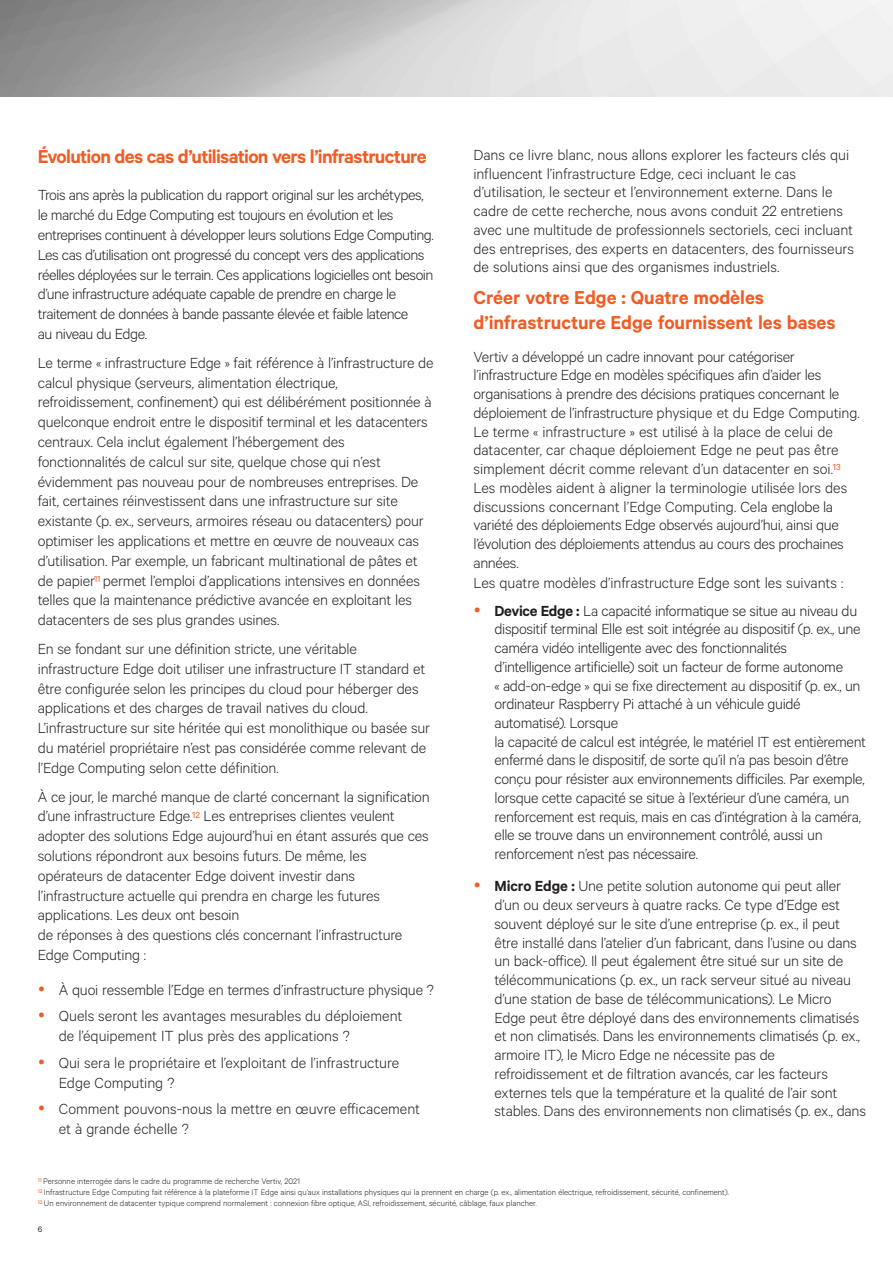
<style>
.page{position:relative;width:893px;height:1263px;background:#fff}
.page>*{position:absolute;margin:0;border:0;box-sizing:border-box;transform-origin:0 0}
.t1{font:600 21px/25.2px "Calibre";letter-spacing:-.01em;color:#f15b24}
.t2{font:600 21px "Calibre";letter-spacing:-.035em;color:#f15b24}
.t3{font:300 16.5px/19.8px "Calibre";letter-spacing:-.015em;color:#231f20}
.t4{font:300 9px/10.8px "Calibre";color:#231f20}
.t5{font:9px "Calibre";color:#231f20}
.s1{font-weight:600}
</style>
<div class="page">
<svg style="left:0;top:0;width:893px;height:96px;background:#cbcbcb"></svg>
<p class="t2" style="left:38px;top:144px;width:390px">Évolution des cas d’utilisation vers l’infrastructure</p>
<p class="t3" style="left:38px;top:185px;width:398px">Trois ans après la publication du rapport original sur les archétypes, le marché du Edge Computing est toujours en évolution et les entreprises continuent à développer leurs solutions Edge Computing.<br>Les cas d’utilisation ont progressé du concept vers des applications réelles déployées sur le terrain. Ces applications logicielles ont besoin d’une infrastructure adéquate capable de prendre en charge le traitement de données à bande passante élevée et faible latence<br>au niveau du Edge.</p>
<p class="t3" style="left:38px;top:352px;width:397px">Le terme « infrastructure Edge » fait référence à l’infrastructure de calcul physique (serveurs, alimentation électrique, refroidissement, confinement) qui est délibérément positionnée à quelconque endroit entre le dispositif terminal et les datacenters centraux. Cela inclut également l’hébergement des fonctionnalités de calcul sur site, quelque chose qui n’est évidemment pas nouveau pour de nombreuses entreprises. De fait, certaines réinvestissent dans une infrastructure sur site existante (p. ex., serveurs, armoires réseau ou datacenters) pour optimiser les applications et mettre en œuvre de nouveaux cas d’utilisation. Par exemple, un fabricant multinational de pâtes et de papier<sup>11</sup> permet l’emploi d’applications intensives en données telles que la maintenance prédictive avancée en exploitant les datacenters de ses plus grandes usines.</p>
<p class="t3" style="left:38px;top:638px;width:394px">En se fondant sur une définition stricte, une véritable infrastructure Edge doit utiliser une infrastructure IT standard et être configurée selon les principes du cloud pour héberger des applications et des charges de travail natives du cloud.<br>L’infrastructure sur site héritée qui est monolithique ou basée sur du matériel propriétaire n’est pas considérée comme relevant de l’Edge Computing selon cette définition.</p>
<p class="t3" style="left:38px;top:786px;width:394px">À ce jour, le marché manque de clarté concernant la signification d’une infrastructure Edge.<sup>12</sup> Les entreprises clientes veulent adopter des solutions Edge aujourd’hui en étant assurés que ces solutions répondront aux besoins futurs. De même, les opérateurs de datacenter Edge doivent investir dans l’infrastructure actuelle qui prendra en charge les futures applications. Les deux ont besoin<br>de réponses à des questions clés concernant l’infrastructure Edge Computing :</p>
<p class="t3" style="left:59px;top:976px;width:376px;line-height:26.5px">À quoi ressemble l’Edge en termes d’infrastructure physique ?<br>Quels seront les avantages mesurables du déploiement</p>
<p class="t3" style="left:59px;top:1022px;width:342px;line-height:26.5px">de l’équipement IT plus près des applications ?<br>Qui sera le propriétaire et l’exploitant de l’infrastructure</p>
<p class="t3" style="left:59px;top:1068px;width:363px;line-height:26.5px">Edge Computing ?<br>Comment pouvons-nous la mettre en œuvre efficacement</p>
<p class="t3" style="left:59px;top:1118px;width:131px">et à grande échelle ?</p>
<p class="t3" style="left:473px;top:145px;width:382px;line-height:18.8px">Dans ce livre blanc, nous allons explorer les facteurs clés qui influencent l’infrastructure Edge, ceci incluant le cas d’utilisation, le secteur et l’environnement externe. Dans le cadre de cette recherche, nous avons conduit 22 entretiens avec une multitude de professionnels sectoriels, ceci incluant des entreprises, des experts en datacenters, des fournisseurs de solutions ainsi que des organismes industriels.</p>
<p class="t1" style="left:473px;top:284px;width:364px">Créer votre Edge : Quatre modèles d’infrastructure Edge fournissent les bases</p>
<p class="t3" style="left:473px;top:346px;width:388px;line-height:18.9px">Vertiv a développé un cadre innovant pour catégoriser l’infrastructure Edge en modèles spécifiques afin d’aider les organisations à prendre des décisions pratiques concernant le déploiement de l’infrastructure physique et du Edge Computing.<br>Le terme « infrastructure » est utilisé à la place de celui de datacenter, car chaque déploiement Edge ne peut pas être simplement décrit comme relevant d’un datacenter en soi.<sup>13<br></sup>Les modèles aident à aligner la terminologie utilisée lors des discussions concernant l’Edge Computing. Cela englobe la variété des déploiements Edge observés aujourd’hui, ainsi que l’évolution des déploiements attendus au cours des prochaines années.<br>Les quatre modèles d’infrastructure Edge sont les suivants :</p>
<p class="t3" style="left:494px;top:600px;width:373px;line-height:18.8px"><span class="s1">Device Edge :</span> La capacité informatique se situe au niveau du dispositif terminal Elle est soit intégrée au dispositif (p. ex., une caméra vidéo intelligente avec des fonctionnalités d’intelligence artificielle) soit un facteur de forme autonome<br>« add-on-edge » qui se fixe directement au dispositif (p. ex., un ordinateur Raspberry Pi attaché à un véhicule guidé automatisé). Lorsque<br>la capacité de calcul est intégrée, le matériel IT est entièrement enfermé dans le dispositif, de sorte qu’il n’a pas besoin d’être conçu pour résister aux environnements difficiles. Par exemple, lorsque cette capacité se situe à l’extérieur d’une caméra, un renforcement est requis, mais en cas d’intégration à la caméra, elle se trouve dans un environnement contrôlé, aussi un renforcement n’est pas nécessaire.</p>
<p class="t3" style="left:494px;top:876px;width:373px;line-height:18.8px"><span class="s1">Micro Edge :</span> Une petite solution autonome qui peut aller d’un ou deux serveurs à quatre racks. Ce type d’Edge est souvent déployé sur le site d’une entreprise (p. ex., il peut être installé dans l’atelier d’un fabricant, dans l’usine ou dans un back-office). Il peut également être situé sur un site de télécommunications (p. ex., un rack serveur situé au niveau d’une station de base de télécommunications). Le Micro Edge peut être déployé dans des environnements climatisés et non climatisés. Dans les environnements climatisés (p. ex., armoire IT), le Micro Edge ne nécessite pas de refroidissement et de filtration avancés, car les facteurs externes tels que la température et la qualité de l’air sont stables. Dans des environnements non climatisés (p. ex., dans</p>
<p class="t4" style="left:38px;top:1175px;width:693px"><sup>11</sup> Personne interrogée dans le cadre du programme de recherche Vertiv, 2021<br><sup>12</sup> Infrastructure Edge Computing fait référence à la plateforme IT Edge ainsi qu’aux installations physiques qui la prennent en charge (p. ex., alimentation électrique, refroidissement, sécurité, confinement).<br><sup>13</sup> Un environnement de datacenter typique comprend normalement : connexion fibre optique, ASI, refroidissement, sécurité, câblage, faux plancher.</p>
<p class="t5" style="left:38px;top:1223px;width:6px">6</p>
</div>
